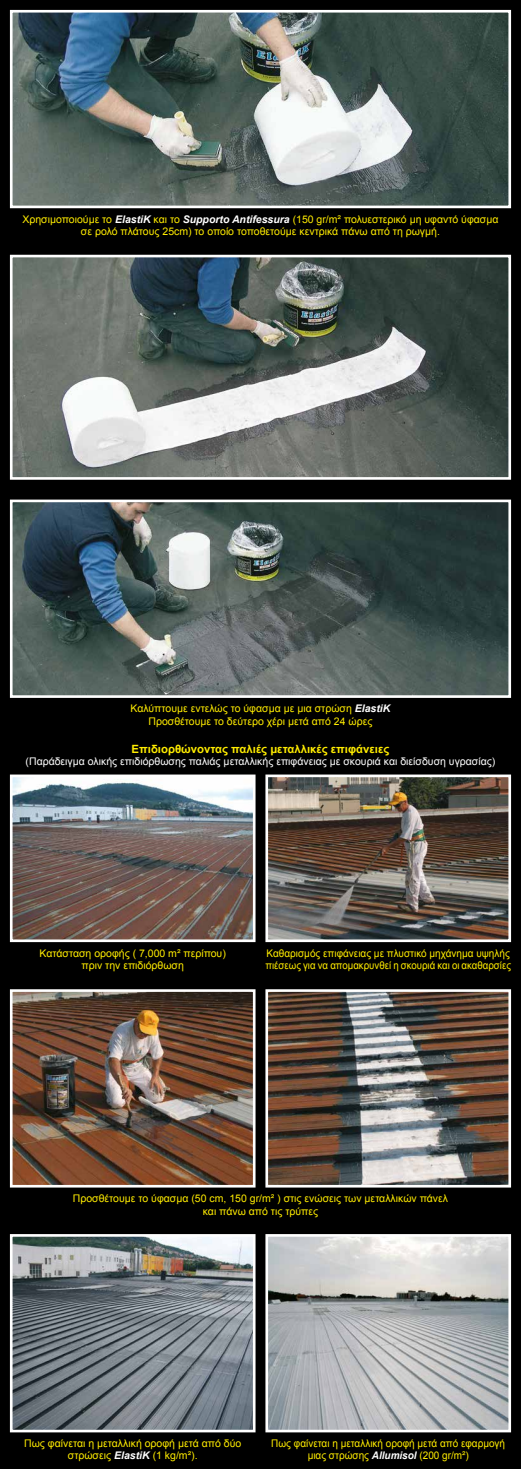
<style>
.page{position:relative;width:521px;height:1469px;background:#fff}
.page>*{position:absolute;margin:0;border:0;box-sizing:border-box;transform-origin:0 0}
.t1{font:700 11.38px "Arial";color:#ffed00}
.t2{font:10.5px/12.6px "Arial";color:#ffed00;text-align:center}
.t3{font:10.5px/12.6px "Arial";color:#ffed00;text-align:center;scale:.95 1}
.t4{font:10.5px "Arial";color:#fff}
.s1{font-weight:700;font-style:italic;color:#fff}
</style>
<div class="page">
<div style="left:0;top:0;width:521px;height:1468px;background:#000"></div>
<img style="left:14px;top:993px;width:237px;height:190px">
<div style="left:10px;top:989px;width:245px;height:198px;border:3px solid #fff"></div>
<img style="left:269px;top:993px;width:238px;height:190px">
<div style="left:265px;top:989px;width:246px;height:198px;border:3px solid #fff"></div>
<img style="left:14px;top:503px;width:493px;height:191px">
<div style="left:10px;top:499px;width:501px;height:199px;border:3px solid #fff"></div>
<img style="left:14px;top:14px;width:493px;height:190px">
<div style="left:10px;top:10px;width:501px;height:198px;border:3px solid #fff"></div>
<img style="left:14px;top:259px;width:493px;height:217px">
<div style="left:10px;top:255px;width:501px;height:225px;border:3px solid #fff"></div>
<img style="left:14px;top:1238px;width:237px;height:190px">
<div style="left:10px;top:1234px;width:245px;height:198px;border:3px solid #fff"></div>
<img style="left:269px;top:1238px;width:238px;height:190px">
<div style="left:265px;top:1234px;width:246px;height:198px;border:3px solid #fff"></div>
<img style="left:14px;top:778px;width:237px;height:160px">
<div style="left:10px;top:774px;width:245px;height:168px;border:3px solid #fff"></div>
<img style="left:269px;top:778px;width:238px;height:160px">
<div style="left:265px;top:774px;width:246px;height:168px;border:3px solid #fff"></div>
<p class="t2" style="left:22px;top:213px;width:477px">Χρησιμοποιούμε το <span class="s1">ElastiK</span> και το <span class="s1">Supporto Antifessura</span> (150 gr/m² πολυεστερικό μη υφαντό ύφασμα σε ρολό πλάτους 25cm) το οποίο τοποθετούμε κεντρικά πάνω από τη ρωγμή.</p>
<p class="t2" style="left:131px;top:702px;width:261px">Καλύπτουμε εντελώς το ύφασμα με μια στρώση <span class="s1">ElastiK<br></span>Προσθέτουμε το δεύτερο χέρι μετά από 24 ώρες</p>
<p class="t1" style="left:132px;top:741px;width:259px">Επιδιορθώνοντας παλιές μεταλλικές επιφάνειες</p>
<p class="t4" style="left:26px;top:754px;width:471px">(Παράδειγμα ολικής επιδιόρθωσης παλιάς μεταλλικής επιφάνειας με σκουριά και διείσδυση υγρασίας)</p>
<p class="t2" style="left:40px;top:946px;width:188px">Κατάσταση οροφής ( 7,000 m² περίπου) πριν την επιδιόρθωση</p>
<p class="t3" style="left:265px;top:946px;width:260px;text-align:left">Καθαρισμός επιφάνειας με πλυστικό μηχάνημα υψηλής πιέσεως για να απομακρυνθεί η σκουριά και οι ακαθαρσίες</p>
<p class="t2" style="left:73px;top:1192px;width:377px">Προσθέτουμε το ύφασμα (50 cm, 150 gr/m² ) στις ενώσεις των μεταλλικών πάνελ και πάνω από τις τρύπες</p>
<p class="t2" style="left:24px;top:1436px;width:219px">Πως φαίνεται η μεταλλική οροφή μετά από δύο στρώσεις <span class="s1">ElastiK</span> (1 kg/m²).</p>
<p class="t3" style="left:271px;top:1436px;width:248px">Πως φαίνεται η μεταλλική οροφή μετά από εφαρμογή μιας στρώσης <span class="s1">Allumisol</span> (200 gr/m²)</p>
</div>
